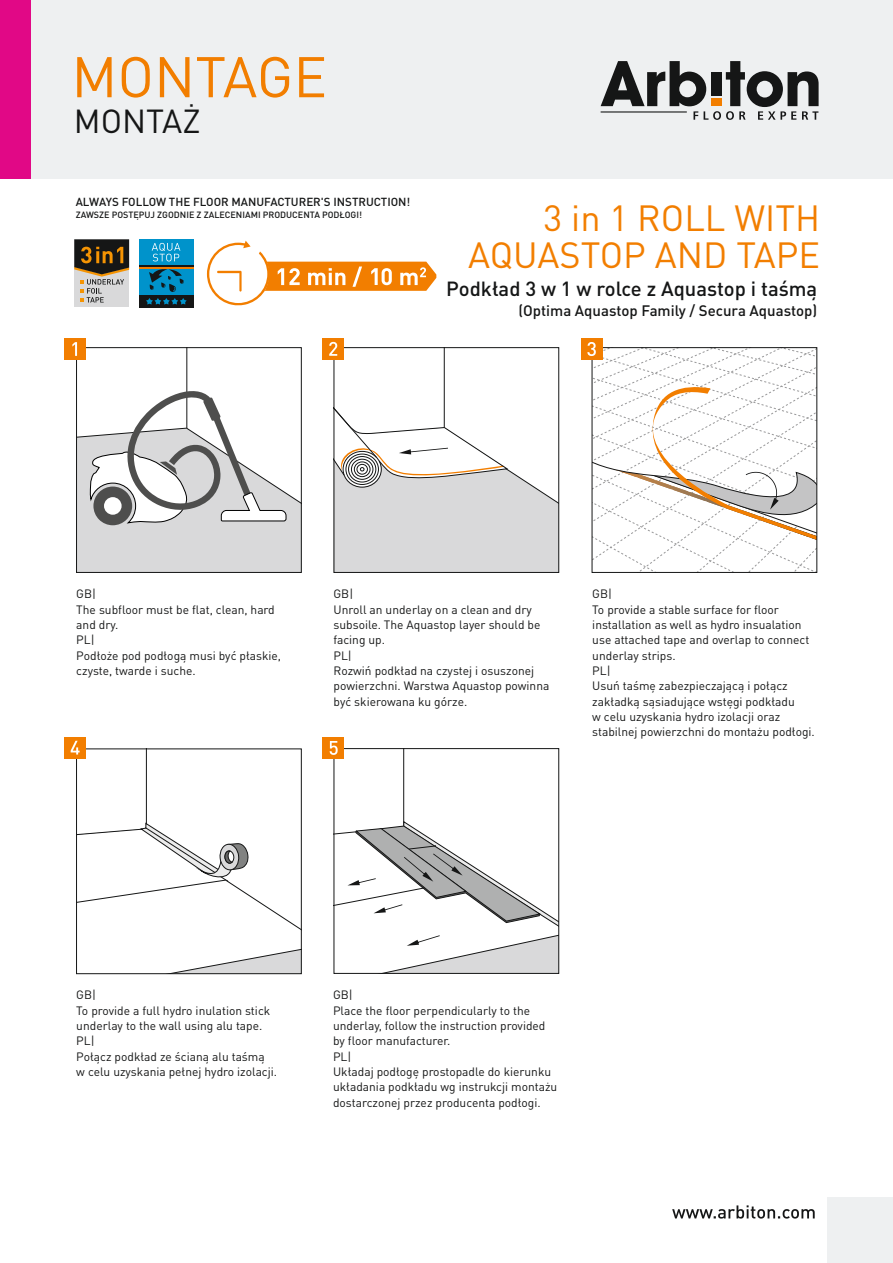
<style>
.page{position:relative;width:893px;height:1263px;background:#fff}
.page>*{position:absolute;margin:0;border:0;box-sizing:border-box;transform-origin:0 0}
.t1{font:56.4px "DIN Pro";color:#f27e00}
.t2{font:36px/36.8px "DIN Pro";color:#f27e00;text-align:right}
.t3{font:33px "DIN Pro";color:#151616}
.t4{font:500 20.25px "DIN Pro";color:#151616}
.t5{font:500 15px "DIN Pro";color:#151616}
.t6{font:12px/15.3px "DIN Pro";color:#151616}
.t7{font:500 11.55px "DIN Pro";color:#151616}
.t8{font:500 9px "DIN Pro";color:#151616}
</style>
<div class="page">
<hr style="left:403px;top:749px;width:1px;height:80px;background:#151616">
<svg style="left:336px;top:794px;width:221px;height:178px"></svg>
<div style="left:334px;top:748px;width:225px;height:226px;border:1px solid #151616"></div>
<hr style="left:146px;top:749px;width:1px;height:80px;background:#151616">
<svg style="left:78px;top:822px;width:222px;height:150px"></svg>
<div style="left:76px;top:748px;width:226px;height:226px;border:1px solid #151616"></div>
<hr style="left:444px;top:348px;width:1px;height:80px;background:#151616">
<svg style="left:336px;top:406px;width:221px;height:165px"></svg>
<div style="left:334px;top:347px;width:225px;height:226px;border:1px solid #151616"></div>
<hr style="left:186px;top:348px;width:1px;height:80px;background:#151616">
<div style="left:76px;top:347px;width:226px;height:226px;border:1px solid #151616"></div>
<div style="left:0;top:0;width:893px;height:179px;background:#eef0f1"></div>
<svg style="left:601px;top:61px;width:218px;height:59px"></svg>
<div style="left:711px;top:98px;width:10px;height:8px;background:#f27e00"></div>
<div style="left:74px;top:239px;width:55px;height:68px;background:#d9d9da"></div>
<svg style="left:74px;top:239px;width:55px;height:63px"></svg>
<svg style="left:207px;top:241px;width:229px;height:65px"></svg>
<div style="left:139px;top:239px;width:54px;height:56px;background:#0093cb"></div>
<div style="left:139px;top:295px;width:54px;height:12px;background:#151616"></div>
<svg style="left:146px;top:298px;width:41px;height:6px"></svg>
<hr style="left:139px;top:266px;width:54px;height:1px;background:#151616">
<hr style="left:139px;top:267px;width:54px;height:2px;background:#f27e00">
<svg style="left:152px;top:243px;width:28px;height:18px"></svg>
<svg style="left:149px;top:269px;width:35px;height:23px"></svg>
<div style="left:65px;top:338px;width:21px;height:22px;background:#f27e00"></div>
<svg style="left:72px;top:342px;width:5px;height:14px"></svg>
<div style="left:323px;top:338px;width:21px;height:22px;background:#f27e00"></div>
<svg style="left:329px;top:342px;width:8px;height:14px"></svg>
<div style="left:581px;top:338px;width:21px;height:22px;background:#f27e00"></div>
<svg style="left:587px;top:342px;width:230px;height:230px"></svg>
<div style="left:65px;top:737px;width:21px;height:22px;background:#f27e00"></div>
<svg style="left:71px;top:741px;width:9px;height:13px"></svg>
<div style="left:323px;top:737px;width:21px;height:22px;background:#f27e00"></div>
<svg style="left:330px;top:741px;width:8px;height:14px"></svg>
<svg style="left:77px;top:390px;width:224px;height:182px"></svg>
<svg style="left:672px;top:1205px;width:143px;height:13px"></svg>
<div style="left:828px;top:1198px;width:65px;height:65px;background:#eef0f1"></div>
<div style="left:0;top:0;width:30px;height:179px;background:#e10886"></div>
<h1 class="t1" style="left:71px;top:54px;width:257px">MONTAGE</h1>
<h3 class="t3" style="left:74px;top:107px;width:128px">MONTAŻ</h3>
<p class="t7" style="left:76px;top:197px;width:336px">ALWAYS FOLLOW THE FLOOR MANUFACTURER'S INSTRUCTION!</p>
<p class="t8" style="left:76px;top:211px;width:288px">ZAWSZE POSTĘPUJ ZGODNIE Z ZALECENIAMI PRODUCENTA PODŁOGI!</p>
<h2 class="t2" style="left:468px;top:203px;width:354px">3 in 1 ROLL WITH<br>AQUASTOP AND TAPE</h2>
<h3 class="t4" style="left:446px;top:280px;width:373px">Podkład 3 w 1 w rolce z Aquastop i taśmą</h3>
<p class="t5" style="left:518px;top:305px;width:300px">(Optima Aquastop Family / Secura Aquastop)</p>
<p class="t6" style="left:76px;top:587px;width:206px">GB|<br>The subfloor must be flat, clean, hard and dry.<br>PL|<br>Podłoże pod podłogą musi być płaskie, czyste, twarde i suche.</p>
<p class="t6" style="left:592px;top:587px;width:224px">GB|<br>To provide a stable surface for floor installation as well as hydro insualation use attached tape and overlap to connect underlay strips.<br>PL|<br>Usuń taśmę zabezpieczającą i połącz zakładką sąsiadujące wstęgi podkładu<br>w celu uzyskania hydro izolacji oraz stabilnej powierzchni do montażu podłogi.</p>
<p class="t6" style="left:333px;top:587px;width:217px">GB|<br>Unroll an underlay on a clean and dry subsoile. The Aquastop layer should be facing up.<br>PL|<br>Rozwiń podkład na czystej i osuszonej powierzchni. Warstwa Aquastop powinna być skierowana ku górze.</p>
<p class="t6" style="left:76px;top:988px;width:202px">GB|<br>To provide a full hydro inulation stick underlay to the wall using alu tape.<br>PL|<br>Połącz podkład ze ścianą alu taśmą<br>w celu uzyskania pełnej hydro izolacji.</p>
<p class="t6" style="left:333px;top:988px;width:226px">GB|<br>Place the floor perpendicularly to the underlay, follow the instruction provided by floor manufacturer.<br>PL|<br>Układaj podłogę prostopadle do kierunku układania podkładu wg instrukcji montażu dostarczonej przez producenta podłogi.</p>
</div>
